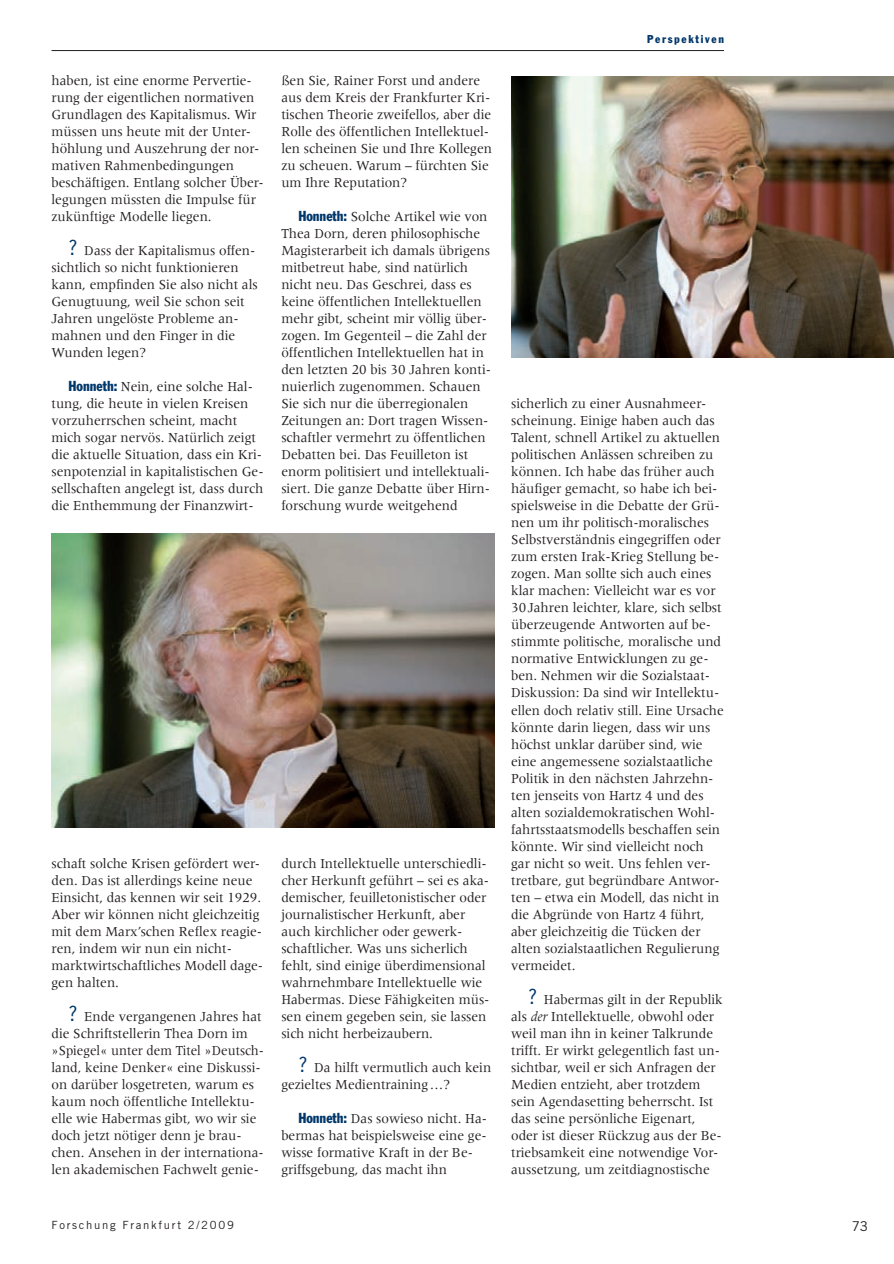
<style>
.page{position:relative;width:894px;height:1264px;background:#fff}
.page>*{position:absolute;margin:0;border:0;box-sizing:border-box;transform-origin:0 0}
.t1{font:14.25px/17px "Meridien";color:#231f20;scale:.95 1}
.t2{font:13.5px "Trade Gothic";color:#231f20}
.t3{font:11.25px "Trade Gothic";letter-spacing:.15em;color:#231f20}
.t4{font:condensed 11.25px "Franklin Gothic";letter-spacing:.15em;color:#00376b}
.s1{font-family:"Trade Gothic";font-size:21px;color:#00376b}
.s2{font-family:"Franklin Gothic";font-stretch:condensed;color:#00376b}
.s3{font-style:italic}
</style>
<div class="page">
<hr style="left:51px;top:50px;width:672px;height:1px;background:#231f20">
<img style="left:511px;top:76px;width:382px;height:281px">
<img style="left:51px;top:533px;width:443px;height:294px">
<p class="t1" style="left:51px;top:73px;width:225px">haben, ist eine enorme Pervertie&shy;rung der eigentlichen normativen<br>Grundlagen des Kapitalismus. Wir müssen uns heute mit der Unter&shy;höhlung und Auszehrung der nor&shy;mativen Rahmenbedingungen beschäftigen. Entlang solcher Über&shy;legungen müssten die Impulse für zukünftige Modelle liegen.</p>
<p class="t1" style="left:51px;top:243px;width:218px;text-indent:17px"><span class="s1">?</span> Dass der Kapitalismus offen&shy;sichtlich so nicht funktionieren kann, empfinden Sie also nicht als<br>Genugtuung, weil Sie schon seit<br>Jahren ungelöste Probleme an&shy;mahnen und den Finger in die<br>Wunden legen?</p>
<p class="t1" style="left:51px;top:379px;width:225px;text-indent:17px"><span class="s2">Honneth:</span> Nein, eine solche Hal&shy;tung, die heute in vielen Kreisen vorzuherrschen scheint, macht mich sogar nervös. Natürlich zeigt die aktuelle Situation, dass ein Kri&shy;senpotenzial in kapitalistischen Ge&shy;sellschaften angelegt ist, dass durch die Enthemmung der Finanzwirt-</p>
<p class="t1" style="left:281px;top:73px;width:223px">ßen Sie, Rainer Forst und andere aus dem Kreis der Frankfurter Kri&shy;tischen Theorie zweifellos, aber die<br>Rolle des öffentlichen Intellektuel&shy;len scheinen Sie und Ihre Kollegen zu scheuen. Warum – fürchten Sie um Ihre Reputation?</p>
<p class="t1" style="left:281px;top:209px;width:222px;text-indent:17px"><span class="s2">Honneth:</span> Solche Artikel wie von Thea Dorn, deren philosophische Magisterarbeit ich damals übrigens mitbetreut habe, sind natürlich nicht neu. Das Geschrei, dass es keine öffentlichen Intellektuellen mehr gibt, scheint mir völlig über&shy;zogen. Im Gegenteil – die Zahl der öffentlichen Intellektuellen hat in den letzten 20 bis 30 Jahren konti&shy;nuierlich zugenommen. Schauen Sie sich nur die überregionalen Zeitungen an: Dort tragen Wissen&shy;schaftler vermehrt zu öffentlichen Debatten bei. Das Feuilleton ist enorm politisiert und intellektuali&shy;siert. Die ganze Debatte über Hirn&shy;forschung wurde weitgehend</p>
<p class="t1" style="left:51px;top:855px;width:224px">schaft solche Krisen gefördert wer&shy;den. Das ist allerdings keine neue<br>Einsicht, das kennen wir seit 1929.<br>Aber wir können nicht gleichzeitig mit dem Marx’schen Reflex reagie&shy;ren, indem wir nun ein nicht&shy;marktwirtschaftliches Modell dage&shy;gen halten.</p>
<p class="t1" style="left:51px;top:1008px;width:225px;text-indent:17px"><span class="s1">?</span> Ende vergangenen Jahres hat die Schriftstellerin Thea Dorn im »Spiegel« unter dem Titel »Deutsch&shy;land, keine Denker« eine Diskussi&shy;on darüber losgetreten, warum es kaum noch öffentliche Intellektu&shy;elle wie Habermas gibt, wo wir sie doch jetzt nötiger denn je brau&shy;chen. Ansehen in der internationa&shy;len akademischen Fachwelt genie-</p>
<p class="t1" style="left:281px;top:855px;width:220px">durch Intellektuelle unterschiedli&shy;cher Herkunft geführt – sei es aka&shy;demischer, feuilletonistischer oder journalistischer Herkunft, aber auch kirchlicher oder gewerk&shy;schaftlicher. Was uns sicherlich fehlt, sind einige überdimensional wahrnehmbare Intellektuelle wie Habermas. Diese Fähigkeiten müs&shy;sen einem gegeben sein, sie lassen sich nicht herbeizaubern.</p>
<p class="t1" style="left:281px;top:1059px;width:222px;text-indent:17px"><span class="s1">?</span> Da hilft vermutlich auch kein gezieltes Medientraining …?</p>
<p class="t1" style="left:281px;top:1110px;width:218px;text-indent:17px"><span class="s2">Honneth:</span> Das sowieso nicht. Ha&shy;bermas hat beispielsweise eine ge&shy;wisse formative Kraft in der Be&shy;griffsgebung, das macht ihn</p>
<p class="t4" style="left:647px;top:35px;width:78px">Perspektiven</p>
<p class="t1" style="left:511px;top:396px;width:225px">sicherlich zu einer Ausnahmeer&shy;scheinung. Einige haben auch das Talent, schnell Artikel zu aktuellen politischen Anlässen schreiben zu können. Ich habe das früher auch häufiger gemacht, so habe ich bei&shy;spielsweise in die Debatte der Grü&shy;nen um ihr politisch-moralisches Selbstverständnis eingegriffen oder zum ersten Irak-Krieg Stellung be&shy;zogen. Man sollte sich auch eines klar machen: Vielleicht war es vor 30 Jahren leichter, klare, sich selbst überzeugende Antworten auf be&shy;stimmte politische, moralische und normative Entwicklungen zu ge&shy;ben. Nehmen wir die Sozialstaat-Diskussion: Da sind wir Intellektu&shy;ellen doch relativ still. Eine Ursache könnte darin liegen, dass wir uns höchst unklar darüber sind, wie eine angemessene sozialstaatliche Politik in den nächsten Jahrzehn&shy;ten jenseits von Hartz 4 und des alten sozialdemokratischen Wohl&shy;fahrtsstaatsmodells beschaffen sein könnte. Wir sind vielleicht noch gar nicht so weit. Uns fehlen ver&shy;tretbare, gut begründbare Antwor&shy;ten – etwa ein Modell, das nicht in die Abgründe von Hartz 4 führt, aber gleichzeitig die Tücken der alten sozialstaatlichen Regulierung vermeidet.</p>
<p class="t1" style="left:511px;top:991px;width:224px;text-indent:17px"><span class="s1">?</span> Habermas gilt in der Republik als <span class="s3">der</span> Intellektuelle, obwohl oder weil man ihn in keiner Talkrunde trifft. Er wirkt gelegentlich fast un&shy;sichtbar, weil er sich Anfragen der Medien entzieht, aber trotzdem sein Agendasetting beherrscht. Ist das seine persönliche Eigenart, oder ist dieser Rückzug aus der Be&shy;triebsamkeit eine notwendige Vor&shy;aussetzung, um zeitdiagnostische</p>
<p class="t3" style="left:51px;top:1220px;width:184px">Forschung Frankfurt 2/2009</p>
<p class="t2" style="left:851px;top:1221px;width:18px">73</p>
</div>
